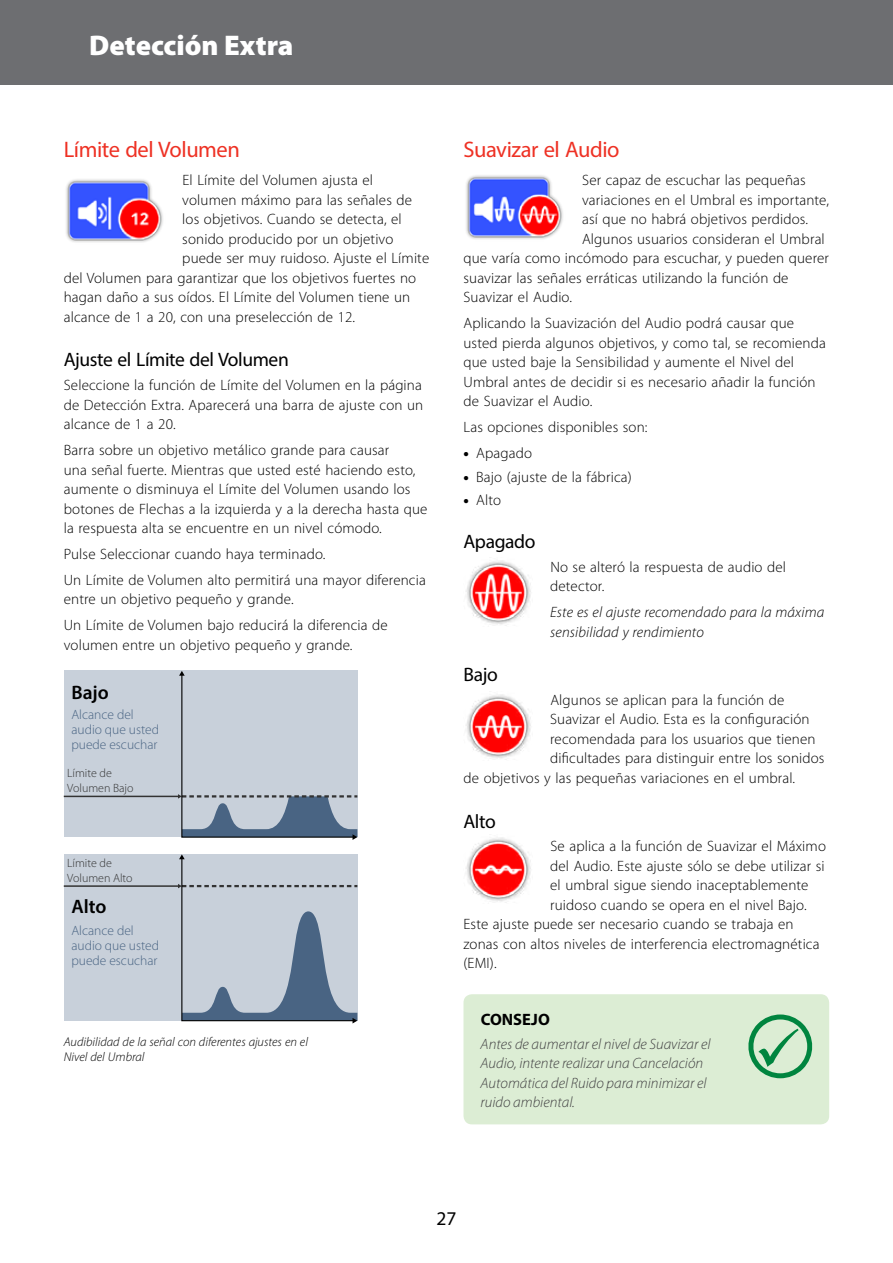
<style>
.page{position:relative;width:893px;height:1263px;background:#fff}
.page>*{position:absolute;margin:0;border:0;box-sizing:border-box;transform-origin:0 0}
.t1{font:900 28.5px "Myriad Pro";color:#fff}
.t2{font:22.5px "Myriad Pro";letter-spacing:-.02em;color:#ee3124}
.t3{font:19.5px "Myriad Pro";letter-spacing:-.02em;color:#000}
.t4{font:600 19.5px "Myriad Pro";color:#000}
.t5{font:700 16.5px "Myriad Pro";color:#000}
.t6{font:300 15px/19.5px "Myriad Pro";letter-spacing:.01em;color:#000}
.t7{font:italic 300 15px/19.5px "Myriad Pro";color:#414042}
.t8{font:italic 300 15px/19.5px "Myriad Pro";letter-spacing:.01em;color:#000}
.t9{font:300 13.5px/15px "Myriad Pro";color:#496483}
.t10{font:italic 300 12.75px/14.2px "Myriad Pro";color:#000}
.t11{font:300 12px/14.4px "Myriad Pro";color:#333}
.s1{font-weight:900}
</style>
<div class="page">
<img style="left:66px;top:179px;width:97px;height:63px">
<div style="left:64px;top:670px;width:293px;height:167px;background:#c8d0da"></div>
<hr style="left:64px;top:796px;width:115px;height:1px;background:#333">
<svg style="left:178px;top:671px;width:179px;height:169px"></svg>
<div style="left:64px;top:854px;width:293px;height:167px;background:#c8d0da"></div>
<hr style="left:64px;top:885px;width:115px;height:2px;background:#333">
<svg style="left:178px;top:854px;width:179px;height:169px"></svg>
<img style="left:466px;top:175px;width:97px;height:64px">
<img style="left:466px;top:560px;width:65px;height:66px">
<img style="left:466px;top:694px;width:65px;height:66px">
<img style="left:466px;top:837px;width:65px;height:66px">
<div style="left:463px;top:994px;width:366px;height:130px;background:#dcedd4;border-radius:9px"></div>
<svg style="left:748px;top:1014px;width:65px;height:64px"></svg>
<div style="left:0;top:0;width:893px;height:85px;background:#6d6e71"></div>
<h1 class="t1" style="left:89px;top:30px;width:206px">Detección Extra</h1>
<h2 class="t2" style="left:64px;top:136px;width:178px">Límite del Volumen</h2>
<p class="t6" style="left:182px;top:171px;width:192px">El Límite del Volumen ajusta el</p>
<p class="t6" style="left:182px;top:190px;width:231px">volumen máximo para las señales de</p>
<p class="t6" style="left:182px;top:210px;width:221px">los objetivos. Cuando se detecta, el</p>
<p class="t6" style="left:182px;top:229px;width:213px">sonido producido por un objetivo</p>
<p class="t6" style="left:182px;top:249px;width:248px">puede ser muy ruidoso. Ajuste el Límite</p>
<p class="t6" style="left:64px;top:268px;width:354px">del Volumen para garantizar que los objetivos fuertes no</p>
<p class="t6" style="left:64px;top:288px;width:348px">hagan daño a sus oídos. El Límite del Volumen tiene un</p>
<p class="t6" style="left:64px;top:307px;width:293px">alcance de 1 a 20, con una preselección de 12.</p>
<h3 class="t3" style="left:64px;top:348px;width:227px">Ajuste el Límite del Volumen</h3>
<p class="t6" style="left:64px;top:376px;width:361px;text-align:justify">Seleccione la función de Límite del Volumen en la página de Detección Extra. Aparecerá una barra de ajuste con un alcance de 1 a 20.</p>
<p class="t6" style="left:64px;top:440px;width:365px">Barra sobre un objetivo metálico grande para causar<br>una señal fuerte. Mientras que usted esté haciendo esto, aumente o disminuya el Límite del Volumen usando los botones de Flechas a la izquierda y a la derecha hasta que la respuesta alta se encuentre en un nivel cómodo.</p>
<p class="t6" style="left:64px;top:541px;width:364px;line-height:25.8px">Pulse Seleccionar cuando haya terminado.<br>Un Límite de Volumen alto permitirá una mayor diferencia</p>
<p class="t6" style="left:64px;top:587px;width:326px;line-height:25.8px">entre un objetivo pequeño y grande.<br>Un Límite de Volumen bajo reducirá la diferencia de</p>
<p class="t6" style="left:64px;top:635px;width:290px">volumen entre un objetivo pequeño y grande.</p>
<h3 class="t4" style="left:71px;top:680px;width:39px">Bajo</h3>
<p class="t9" style="left:71px;top:707px;width:89px">Alcance del audio que usted puede escuchar</p>
<p class="t11" style="left:67px;top:766px;width:68px">Límite de<br>Volumen Bajo</p>
<p class="t11" style="left:67px;top:856px;width:67px">Límite de<br>Volumen Alto</p>
<h3 class="t4" style="left:71px;top:894px;width:37px">Alto</h3>
<p class="t9" style="left:71px;top:924px;width:89px">Alcance del audio que usted puede escuchar</p>
<p class="t10" style="left:64px;top:1035px;width:246px">Audibilidad de la señal con diferentes ajustes en el<br>Nivel del Umbral</p>
<h2 class="t2" style="left:463px;top:136px;width:158px">Suavizar el Audio</h2>
<p class="t6" style="left:582px;top:171px;width:225px">Ser capaz de escuchar las pequeñas</p>
<p class="t6" style="left:582px;top:190px;width:249px">variaciones en el Umbral es importante,</p>
<p class="t6" style="left:582px;top:210px;width:227px">así que no habrá objetivos perdidos.</p>
<p class="t6" style="left:582px;top:229px;width:244px">Algunos usuarios consideran el Umbral</p>
<p class="t6" style="left:463px;top:249px;width:367px">que varía como incómodo para escuchar, y pueden querer</p>
<p class="t6" style="left:463px;top:268px;width:327px">suavizar las señales erráticas utilizando la función de</p>
<p class="t6" style="left:463px;top:288px;width:110px">Suavizar el Audio.</p>
<p class="t6" style="left:463px;top:314px;width:364px">Aplicando la Suavización del Audio podrá causar que usted pierda algunos objetivos, y como tal, se recomienda que usted baje la Sensibilidad y aumente el Nivel del Umbral antes de decidir si es necesario añadir la función de Suavizar el Audio.</p>
<p class="t6" style="left:463px;top:417px;width:186px">Las opciones disponibles son:</p>
<p class="t6" style="left:463px;top:443px;width:70px"><span class="s1">•</span> Apagado</p>
<p class="t6" style="left:463px;top:467px;width:170px"><span class="s1">•</span> Bajo (ajuste de la fábrica)</p>
<p class="t6" style="left:463px;top:491px;width:39px"><span class="s1">•</span> Alto</p>
<h3 class="t3" style="left:463px;top:529px;width:74px">Apagado</h3>
<p class="t6" style="left:550px;top:557px;width:237px">No se alteró la respuesta de audio del detector.</p>
<p class="t8" style="left:550px;top:603px;width:276px">Este es el ajuste recomendado para la máxima sensibilidad y rendimiento</p>
<h3 class="t3" style="left:463px;top:663px;width:36px">Bajo</h3>
<p class="t6" style="left:550px;top:690px;width:236px">Algunos se aplican para la función de</p>
<p class="t6" style="left:550px;top:710px;width:261px">Suavizar el Audio. Esta es la configuración</p>
<p class="t6" style="left:550px;top:729px;width:267px">recomendada para los usuarios que tienen</p>
<p class="t6" style="left:550px;top:749px;width:276px">dificultades para distinguir entre los sonidos</p>
<p class="t6" style="left:463px;top:768px;width:333px">de objetivos y las pequeñas variaciones en el umbral.</p>
<h3 class="t3" style="left:463px;top:809px;width:34px">Alto</h3>
<p class="t6" style="left:550px;top:837px;width:277px">Se aplica a la función de Suavizar el Máximo</p>
<p class="t6" style="left:550px;top:856px;width:276px">del Audio. Este ajuste sólo se debe utilizar si</p>
<p class="t6" style="left:550px;top:876px;width:260px">el umbral sigue siendo inaceptablemente</p>
<p class="t6" style="left:550px;top:895px;width:258px">ruidoso cuando se opera en el nivel Bajo.</p>
<p class="t6" style="left:463px;top:915px;width:332px">Este ajuste puede ser necesario cuando se trabaja en</p>
<p class="t6" style="left:463px;top:934px;width:358px">zonas con altos niveles de interferencia electromagnética</p>
<p class="t6" style="left:463px;top:954px;width:35px">(EMI).</p>
<p class="t5" style="left:481px;top:1009px;width:71px">CONSEJO</p>
<p class="t7" style="left:480px;top:1034px;width:231px">Antes de aumentar el nivel de Suavizar el Audio, intente realizar una Cancelación Automática del Ruido para minimizar el ruido ambiental.</p>
<h3 class="t3" style="left:436px;top:1206px;width:22px">27</h3>
</div>
